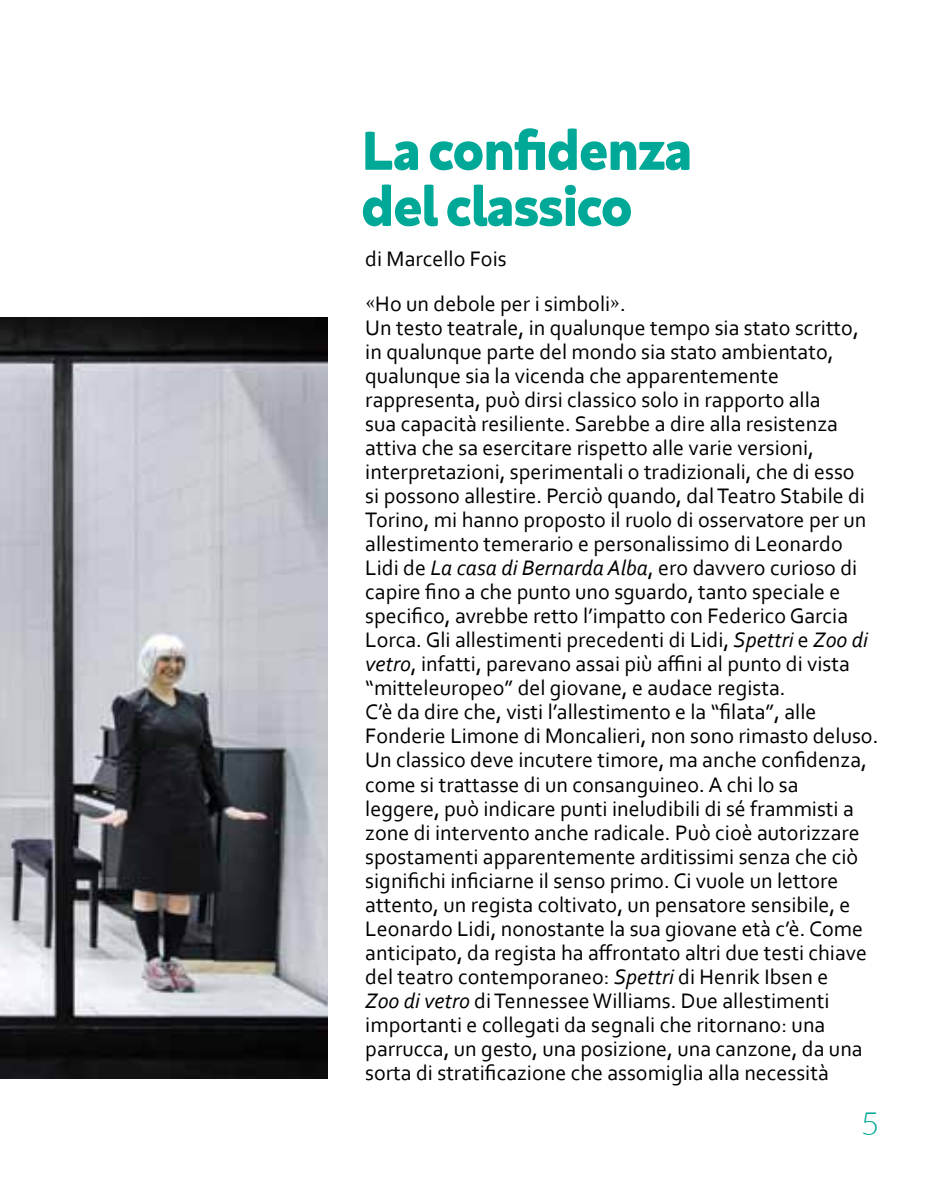
<style>
.page{position:relative;width:936px;height:1191px;background:#fff}
.page>*{position:absolute;margin:0;border:0;box-sizing:border-box;transform-origin:0 0}
.t1{font:800 56px/56px "Neufreit";letter-spacing:-.03em;color:#00a997}
.t2{font:300 32px "Lato";color:#00a997}
.t3{font:22px/24px "Corbel";color:#000}
.s1{font-family:"Minion Pro"}
.s2{font-style:italic}
</style>
<div class="page">
<img style="left:0;top:317px;width:327px;height:762px">
<h1 class="t1" style="left:361px;top:121px;width:333px">La confidenza del classico</h1>
<p class="t3" style="left:365px;top:246px;width:143px">di Marcello Fois</p>
<p class="t3" style="left:365px;top:291px;width:514px"><span class="s1">«</span>Ho un debole per i simboli<span class="s1">»</span>.<br>Un testo teatrale, in qualunque tempo sia stato scritto, in qualunque parte del mondo sia stato ambientato, qualunque sia la vicenda che apparentemente rappresenta, può dirsi classico solo in rapporto alla<br>sua capacità resiliente. Sarebbe a dire alla resistenza attiva che sa esercitare rispetto alle varie versioni, interpretazioni, sperimentali o tradizionali, che di esso<br>si possono allestire. Perciò quando, dal Teatro Stabile di Torino, mi hanno proposto il ruolo di osservatore per un allestimento temerario e personalissimo di Leonardo Lidi de <span class="s2">La casa di Bernarda Alba</span>, ero davvero curioso di capire fino a che punto uno sguardo, tanto speciale e specifico, avrebbe retto l’impatto con Federico Garcia Lorca. Gli allestimenti precedenti di Lidi, <span class="s2">Spettri</span> e <span class="s2">Zoo di vetro</span>, infatti, parevano assai più affini al punto di vista “mitteleuropeo” del giovane, e audace regista.<br>C’è da dire che, visti l’allestimento e la “filata”, alle Fonderie Limone di Moncalieri, non sono rimasto deluso.<br>Un classico deve incutere timore, ma anche confidenza, come si trattasse di un consanguineo. A chi lo sa leggere, può indicare punti ineludibili di sé frammisti a zone di intervento anche radicale. Può cioè autorizzare spostamenti apparentemente arditissimi senza che ciò significhi inficiarne il senso primo. Ci vuole un lettore attento, un regista coltivato, un pensatore sensibile, e Leonardo Lidi, nonostante la sua giovane età c’è. Come anticipato, da regista ha affrontato altri due testi chiave del teatro contemporaneo: <span class="s2">Spettri</span> di Henrik Ibsen e<br><span class="s2">Zoo di vetro</span> di Tennessee Williams. Due allestimenti importanti e collegati da segnali che ritornano: una parrucca, un gesto, una posizione, una canzone, da una sorta di stratificazione che assomiglia alla necessità</p>
<h2 class="t2" style="left:860px;top:1100px;width:20px">5</h2>
</div>
